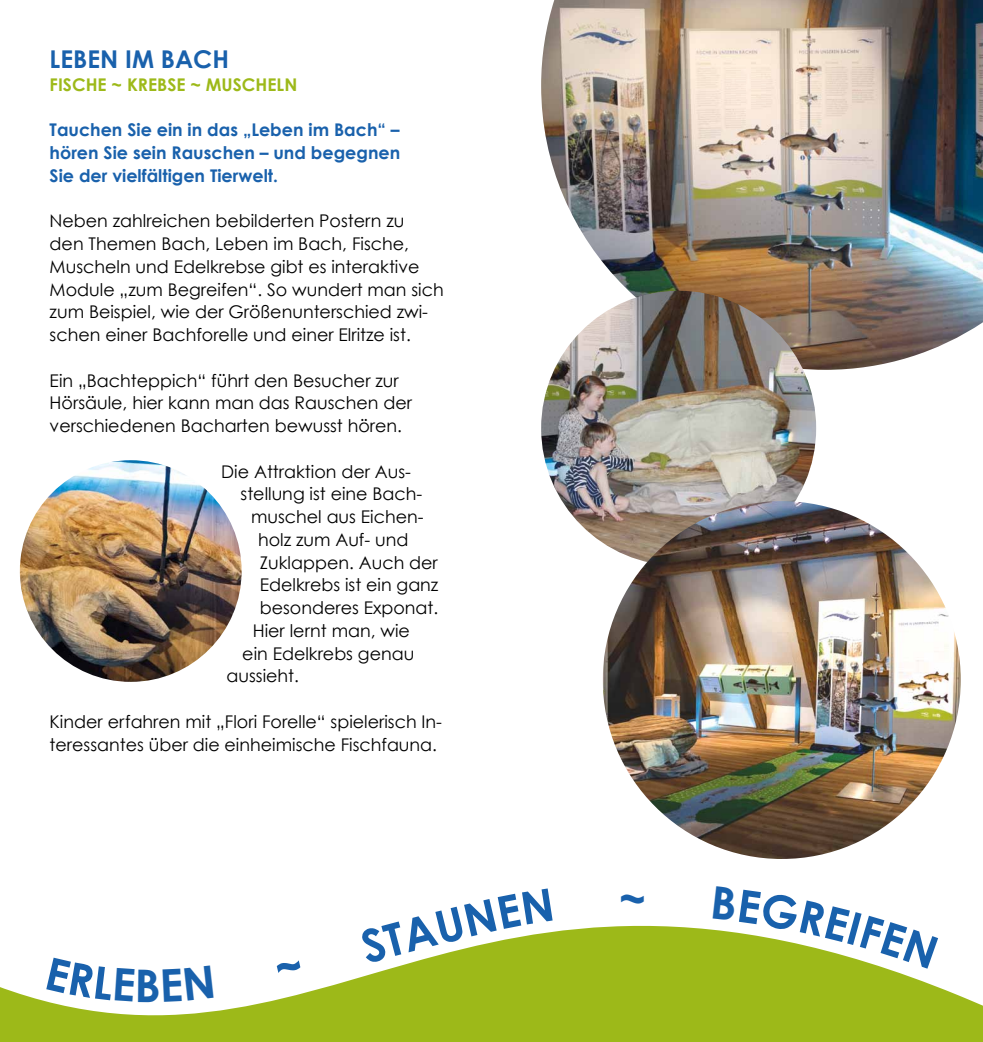
<style>
.page{position:relative;width:983px;height:1042px;background:#fff}
.page>*{position:absolute;margin:0;border:0;box-sizing:border-box;transform-origin:0 0}
.t1{font:700 45.15px "Century Gothic";color:#1961ac}
.t2{font:700 24.5px "Century Gothic";color:#1961ac}
.t3{font:17.5px/22.8px "Century Gothic";color:#000}
.t4{font:700 17.5px/22.8px "Century Gothic";color:#1961ac;text-align:justify}
.t5{font:700 17.5px "Century Gothic";color:#9db919}
</style>
<div class="page">
<svg style="left:0;top:791px;width:982px;height:251px"></svg>
<img style="left:541px;top:0;width:441px;height:370px">
<img style="left:541px;top:291px;width:275px;height:275px;border-radius:137px">
<img style="left:602px;top:501px;width:358px;height:358px;border-radius:179px">
<img style="left:20px;top:460px;width:221px;height:222px;border-radius:111px">
<svg style="left:46px;top:957px;width:167px;height:45px"></svg>
<svg style="left:276px;top:959px;width:25px;height:15px"></svg>
<svg style="left:359px;top:888px;width:193px;height:76px"></svg>
<svg style="left:712px;top:886px;width:225px;height:82px"></svg>
<h2 class="t2" style="left:50px;top:44px;width:181px">Leben im Bach</h2>
<p class="t5" style="left:50px;top:73px;width:249px">Fische ~ Krebse ~ Muscheln</p>
<p class="t4" style="left:50px;top:118px;width:352px">Tauchen Sie ein in das „Leben im Bach“ – hören Sie sein Rauschen – und begegnen Sie der vielfältigen Tierwelt.</p>
<p class="t3" style="left:50px;top:209px;width:395px">Neben zahlreichen bebilderten Postern zu<br>den Themen Bach, Leben im Bach, Fische, Muscheln und Edelkrebse gibt es interaktive Module „zum Begreifen“. So wundert man sich zum Beispiel, wie der Größenunterschied zwi&shy;schen einer Bachforelle und einer Elritze ist.</p>
<p class="t3" style="left:50px;top:369px;width:364px">Ein „Bachteppich“ führt den Besucher zur<br>Hörsäule, hier kann man das Rauschen der verschiedenen Bacharten bewusst hören.</p>
<p class="t3" style="left:221px;top:460px;width:191px">Die Attraktion der Aus-</p>
<p class="t3" style="left:240px;top:482px;width:183px">stellung ist eine Bach-</p>
<p class="t3" style="left:251px;top:505px;width:174px">muschel aus Eichen-</p>
<p class="t3" style="left:258px;top:528px;width:152px">holz zum Auf- und</p>
<p class="t3" style="left:260px;top:551px;width:179px">Zuklappen. Auch der</p>
<p class="t3" style="left:260px;top:573px;width:180px">Edelkrebs ist ein ganz</p>
<p class="t3" style="left:260px;top:596px;width:180px">besonderes Exponat.</p>
<p class="t3" style="left:253px;top:619px;width:159px">Hier lernt man, wie</p>
<p class="t3" style="left:242px;top:642px;width:173px">ein Edelkrebs genau</p>
<p class="t3" style="left:226px;top:664px;width:74px">aussieht.</p>
<p class="t3" style="left:50px;top:710px;width:394px">Kinder erfahren mit „Flori Forelle“ spielerisch In&shy;teressantes über die einheimische Fischfauna.</p>
<h1 class="t1" style="left:619px;top:870px;width:29px">~</h1>
</div>
